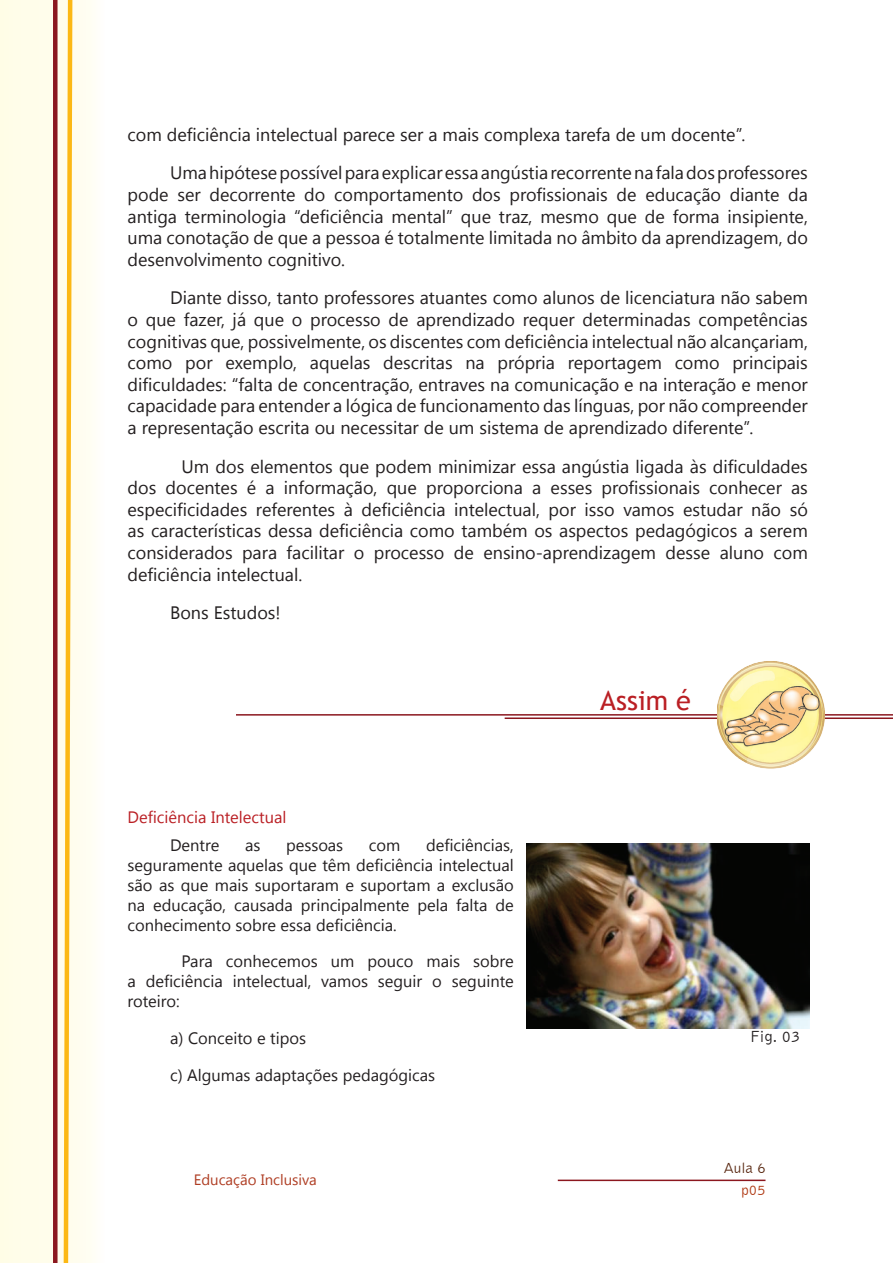
<style>
.page{position:relative;width:893px;height:1263px;background:#fff}
.page>*{position:absolute;margin:0;border:0;box-sizing:border-box;transform-origin:0 0}
.t1{font:27px "Trebuchet MS";color:#ba1f24}
.t2{font:18px/21.6px "Segoe UI";color:#231f20;text-align:justify}
.t3{font:16.5px/19.8px "Segoe UI";color:#231f20;text-align:justify}
.t4{font:16.5px/28.3px "Segoe UI";color:#ba1f24}
.t5{font:16.5px "Bell Gothic BT";color:#231f20}
.t6{font:15px "Segoe UI";color:#af3e24}
.t7{font:15px "Bell Gothic BT";color:#592811}
.t8{font:15px "Bell Gothic BT";color:#b13c17}
.s1{color:#231f20}
</style>
<div class="page">
<hr style="left:558px;top:1179px;width:207px;height:2px;background:#8c171f">
<div style="left:0;top:0;width:92px;height:1263px;background:#fffdea"></div>
<div style="left:53px;top:0;width:5px;height:1263px;background:#8b171f"></div>
<svg style="left:61px;top:0;width:14px;height:1263px;background:#fde6a6"></svg>
<hr style="left:236px;top:714px;width:657px;height:2px;background:#8b171f">
<hr style="left:505px;top:717px;width:388px;height:2px;background:#8b171f">
<img style="left:717px;top:661px;width:107px;height:108px">
<img style="left:527px;top:843px;width:282px;height:186px">
<p class="t2" style="left:170px;top:114px;width:639px;line-height:38.5px;text-indent:-43px">com deficiência intelectual parece ser a mais complexa tarefa de um docente”.<br>Uma hipótese possível para explicar essa angústia recorrente na fala dos professores</p>
<p class="t2" style="left:128px;top:183px;width:682px">pode ser decorrente do comportamento dos profissionais de educação diante da antiga terminologia “deficiência mental” que traz, mesmo que de forma insipiente, uma conotação de que a pessoa é totalmente limitada no âmbito da aprendizagem, do desenvolvimento cognitivo.</p>
<p class="t2" style="left:128px;top:286px;width:682px;text-indent:43px">Diante disso, tanto professores atuantes como alunos de licenciatura não sabem o que fazer, já que o processo de aprendizado requer determinadas competências cognitivas que, possivelmente, os discentes com deficiência intelectual não alcançariam, como por exemplo, aquelas descritas na própria reportagem como principais dificuldades: “falta de concentração, entraves na comunicação e na interação e menor capacidade para entender a lógica de funcionamento das línguas, por não compreender a representação escrita ou necessitar de um sistema de aprendizado diferente”.</p>
<p class="t2" style="left:128px;top:455px;width:682px;text-indent:54px">Um dos elementos que podem minimizar essa angústia ligada às dificuldades dos docentes é a informação, que proporciona a esses profissionais conhecer as especificidades referentes à deficiência intelectual, por isso vamos estudar não só as características dessa deficiência como também os aspectos pedagógicos a serem considerados para facilitar o processo de ensino-aprendizagem desse aluno com deficiência intelectual.</p>
<p class="t2" style="left:170px;top:601px;width:112px">Bons Estudos!</p>
<p class="t4" style="left:170px;top:802px;width:118px;text-indent:-43px">Deficiência Intelectual<br><span class="s1">Dentre</span></p>
<p class="t3" style="left:128px;top:835px;width:388px;text-indent:299px">deficiências, seguramente aquelas que têm deficiência intelectual são as que mais suportaram e suportam a exclusão na educação, causada principalmente pela falta de conhecimento sobre essa deficiência.</p>
<p class="t3" style="left:128px;top:951px;width:388px;text-indent:54px">Para conhecemos um pouco mais sobre a deficiência intelectual, vamos seguir o seguinte roteiro:</p>
<p class="t3" style="left:170px;top:1027px;width:138px">a) Conceito e tipos</p>
<p class="t3" style="left:170px;top:1064px;width:267px">c) Algumas adaptações pedagógicas</p>
<p class="t3" style="left:245px;top:835px;width:17px">as</p>
<p class="t3" style="left:286px;top:835px;width:59px">pessoas</p>
<p class="t3" style="left:369px;top:835px;width:33px">com</p>
<p class="t6" style="left:194px;top:1169px;width:124px">Educação Inclusiva</p>
<p class="t1" style="left:600px;top:684px;width:92px">Assim é</p>
<p class="t5" style="left:750px;top:1026px;width:51px">Fig. 03</p>
<p class="t7" style="left:724px;top:1158px;width:43px">Aula 6</p>
<p class="t8" style="left:741px;top:1180px;width:26px">p05</p>
</div>
